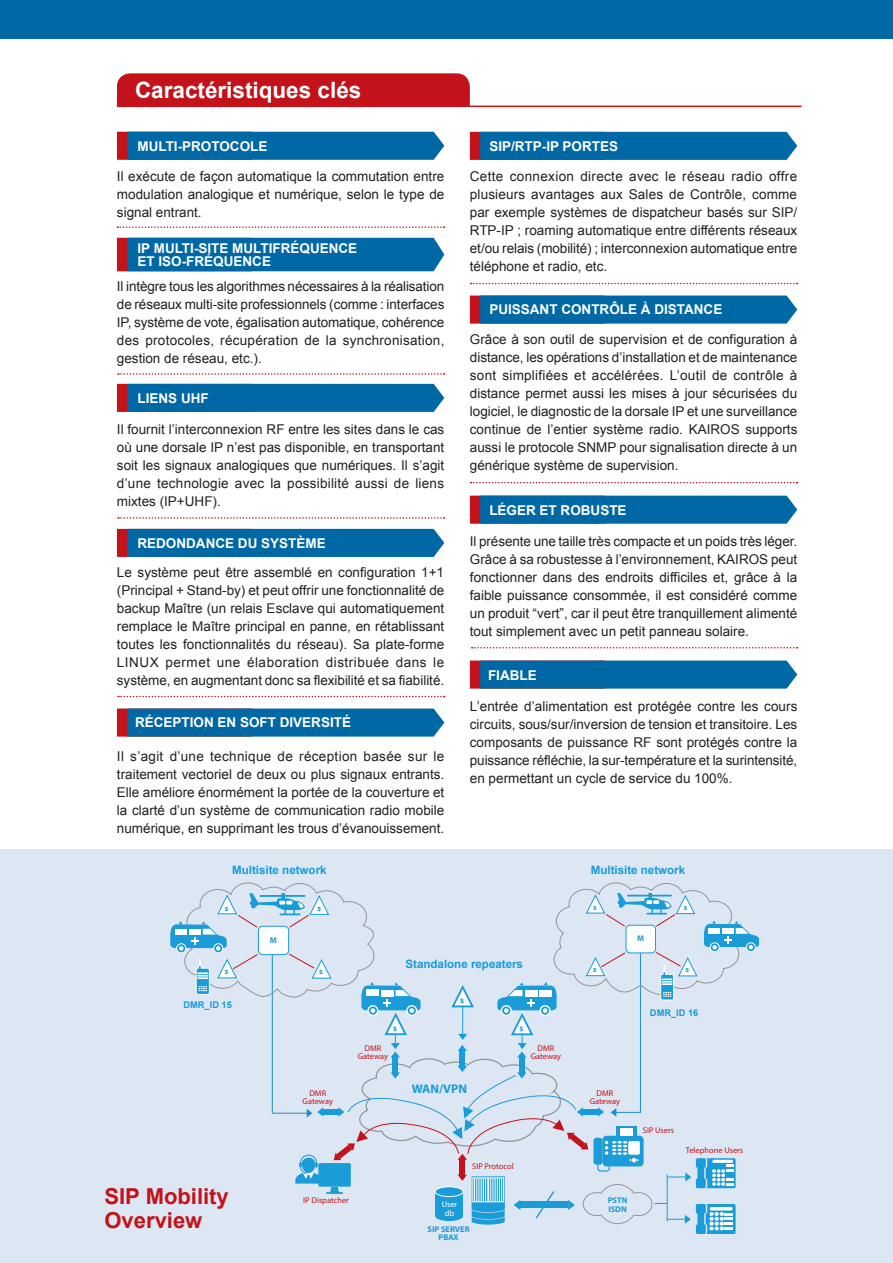
<style>
.page{position:relative;width:893px;height:1263px;background:#fff}
.page>*{position:absolute;margin:0;border:0;box-sizing:border-box;transform-origin:0 0}
.t1{font:700 22.5px "Arial";color:#fff}
.t2{font:700 22.05px "Arial";color:#c4121a}
.t3{font:13.5px/18px "Arial";color:#231f20;text-align:justify}
.t4{font:700 13.5px/13.5px "Arial";color:#fff}
.t5{font:700 12.6px "Myriad Pro";color:#1a9cd8}
.t6{font:700 11.55px "Arial";color:#199bd8}
.t7{font:700 9.3px "Arial";color:#199bd8}
.t8{font:700 9px "Myriad Pro";color:#1a9cd8}
.t9{font:8.4px/7.9px "Myriad Pro";color:#c4121a;text-align:center}
.t10{font:700 8.4px/8.4px "Myriad Pro";color:#1a9cd8}
.t11{font:8.4px/8.4px "Myriad Pro";color:#fff;text-align:center}
.t12{font:700 8.25px "Myriad Pro";color:#1a9cd8}
</style>
<div class="page">
<svg style="left:117px;top:132px;width:327px;height:28px;background:#0b68a2"></svg>
<svg style="left:470px;top:132px;width:327px;height:28px;background:#0a67a2"></svg>
<svg style="left:470px;top:296px;width:327px;height:28px;background:#0d68a2"></svg>
<svg style="left:470px;top:496px;width:327px;height:28px;background:#0c68a2"></svg>
<svg style="left:470px;top:660px;width:327px;height:29px;background:#116ba3"></svg>
<div style="left:0;top:850px;width:893px;height:413px;background:#dde7f3"></div>
<div style="left:117px;top:73px;width:353px;height:33px;background:#c4121a"></div>
<hr style="left:117px;top:106px;width:684px;height:1px;background:#c4121a">
<div style="left:117px;top:238px;width:327px;height:33px;background:#0068a5"></div>
<svg style="left:117px;top:384px;width:327px;height:28px;background:#0a67a2"></svg>
<svg style="left:117px;top:529px;width:327px;height:28px;background:#0a67a2"></svg>
<svg style="left:117px;top:708px;width:327px;height:29px;background:#116aa3"></svg>
<svg style="left:170px;top:882px;width:589px;height:352px"></svg>
<div style="left:0;top:0;width:893px;height:38px;background:#0068a5"></div>
<svg style="left:117px;top:226px;width:328px;height:2px"></svg>
<svg style="left:471px;top:283px;width:326px;height:1px"></svg>
<svg style="left:471px;top:482px;width:326px;height:1px"></svg>
<svg style="left:472px;top:647px;width:325px;height:1px"></svg>
<svg style="left:118px;top:373px;width:327px;height:2px"></svg>
<svg style="left:118px;top:517px;width:327px;height:2px"></svg>
<svg style="left:118px;top:696px;width:327px;height:1px"></svg>
<p class="t1" style="left:135px;top:75px;width:228px">Caractéristiques clés</p>
<p class="t4" style="left:137px;top:140px;width:131px">MULTI-PROTOCOLE</p>
<p class="t4" style="left:489px;top:140px;width:130px">SIP/RTP-IP PORTES</p>
<p class="t3" style="left:117px;top:168px;width:329px">Il exécute de façon automatique la commutation entre modulation analogique et numérique, selon le type de signal entrant.</p>
<p class="t4" style="left:137px;top:242px;width:221px">IP MULTI-SITE MULTIFRÉQUENCE<br>ET ISO-FRÉQUENCE</p>
<p class="t3" style="left:117px;top:278px;width:329px">Il intègre tous les algorithmes nécessaires à la réalisation de réseaux multi-site professionnels (comme : interfaces IP, système de vote, égalisation automatique, cohérence des protocoles, récupération de la synchronisation, gestion de réseau, etc.).</p>
<p class="t4" style="left:137px;top:392px;width:73px">LIENS UHF</p>
<p class="t3" style="left:117px;top:420px;width:329px">Il fournit l’interconnexion RF entre les sites dans le cas où une dorsale IP n’est pas disponible, en transportant soit les signaux analogiques que numériques. Il s’agit d’une technologie avec la possibilité aussi de liens mixtes (IP+UHF).</p>
<p class="t4" style="left:137px;top:537px;width:190px">REDONDANCE DU SYSTÈME</p>
<p class="t3" style="left:117px;top:563px;width:329px">Le système peut être assemblé en configuration 1+1 (Principal + Stand-by) et peut offrir une fonctionnalité de backup Maître (un relais Esclave qui automatiquement remplace le Maître principal en panne, en rétablissant toutes les fonctionnalités du réseau). Sa plate-forme LINUX permet une élaboration distribuée dans le système, en augmentant donc sa flexibilité et sa fiabilité.</p>
<p class="t4" style="left:135px;top:716px;width:218px">RÉCEPTION EN SOFT DIVERSITÉ</p>
<p class="t3" style="left:117px;top:747px;width:329px">Il s’agit d’une technique de réception basée sur le traitement vectoriel de deux ou plus signaux entrants.<br>Elle améliore énormément la portée de la couverture et la clarté d’un système de communication radio mobile numérique, en supprimant les trous d’évanouissement.</p>
<p class="t3" style="left:470px;top:168px;width:329px">Cette connexion directe avec le réseau radio offre plusieurs avantages aux Sales de Contrôle, comme par exemple systèmes de dispatcheur basés sur SIP/ RTP-IP ; roaming automatique entre différents réseaux et/ou relais (mobilité) ; interconnexion automatique entre téléphone et radio, etc.</p>
<p class="t4" style="left:489px;top:303px;width:235px">PUISSANT CONTRÔLE À DISTANCE</p>
<p class="t3" style="left:470px;top:330px;width:329px">Grâce à son outil de supervision et de configuration à distance, les opérations d’installation et de maintenance sont simplifiées et accélérées. L’outil de contrôle à distance permet aussi les mises à jour sécurisées du logiciel, le diagnostic de la dorsale IP et une surveillance continue de l’entier système radio. KAIROS supports aussi le protocole SNMP pour signalisation directe à un générique système de supervision.</p>
<p class="t4" style="left:489px;top:503px;width:139px">LÉGER ET ROBUSTE</p>
<p class="t3" style="left:470px;top:532px;width:329px">Il présente une taille très compacte et un poids très léger.<br>Grâce à sa robustesse à l’environnement, KAIROS peut fonctionner dans des endroits difficiles et, grâce à la faible puissance consommée, il est considéré comme un produit “vert”, car il peut être tranquillement alimenté tout simplement avec un petit panneau solaire.</p>
<p class="t4" style="left:488px;top:668px;width:50px">FIABLE</p>
<p class="t3" style="left:470px;top:697px;width:329px">L’entrée d’alimentation est protégée contre les cours circuits, sous/sur/inversion de tension et transitoire. Les composants de puissance RF sont protégés contre la puissance réfléchie, la sur-température et la surintensité, en permettant un cycle de service du 100%.</p>
<p class="t6" style="left:232px;top:863px;width:96px">Multisite network</p>
<p class="t6" style="left:591px;top:863px;width:96px">Multisite network</p>
<p class="t10" style="left:225px;top:903px;width:5px">s</p>
<p class="t10" style="left:318px;top:903px;width:5px">s</p>
<p class="t12" style="left:593px;top:902px;width:5px">s</p>
<p class="t12" style="left:684px;top:902px;width:5px">s</p>
<p class="t10" style="left:270px;top:935px;width:9px">M</p>
<p class="t12" style="left:637px;top:933px;width:8px">M</p>
<p class="t10" style="left:225px;top:967px;width:5px">s</p>
<p class="t10" style="left:319px;top:967px;width:5px">s</p>
<p class="t6" style="left:405px;top:956px;width:119px">Standalone repeaters</p>
<p class="t12" style="left:593px;top:964px;width:5px">s</p>
<p class="t12" style="left:685px;top:964px;width:5px">s</p>
<p class="t7" style="left:184px;top:999px;width:50px">DMR_ID 15</p>
<p class="t8" style="left:460px;top:994px;width:5px">s</p>
<p class="t7" style="left:650px;top:1006px;width:50px">DMR_ID 16</p>
<p class="t8" style="left:393px;top:1022px;width:5px">s</p>
<p class="t8" style="left:520px;top:1022px;width:5px">s</p>
<p class="t9" style="left:358px;top:1044px;width:32px">DMR<br>Gateway</p>
<p class="t9" style="left:531px;top:1044px;width:32px">DMR<br>Gateway</p>
<p class="t9" style="left:303px;top:1089px;width:32px">DMR<br>Gateway</p>
<p class="t5" style="left:412px;top:1080px;width:57px">WAN/VPN</p>
<p class="t9" style="left:590px;top:1089px;width:32px">DMR<br>Gateway</p>
<p class="t9" style="left:643px;top:1126px;width:33px">SIP Users</p>
<p class="t9" style="left:686px;top:1146px;width:59px">Telephone Users</p>
<p class="t9" style="left:472px;top:1162px;width:43px">SIP Protocol</p>
<p class="t2" style="left:105px;top:1182px;width:126px">SIP Mobility</p>
<p class="t2" style="left:105px;top:1205px;width:99px">Overview</p>
<p class="t9" style="left:303px;top:1196px;width:47px">IP Dispatcher</p>
<p class="t11" style="left:442px;top:1200px;width:17px">User db</p>
<p class="t10" style="left:428px;top:1224px;width:44px;text-align:center">SIP SERVER<br>PBAX</p>
<p class="t10" style="left:608px;top:1196px;width:21px">PSTN<br>ISDN</p>
</div>
